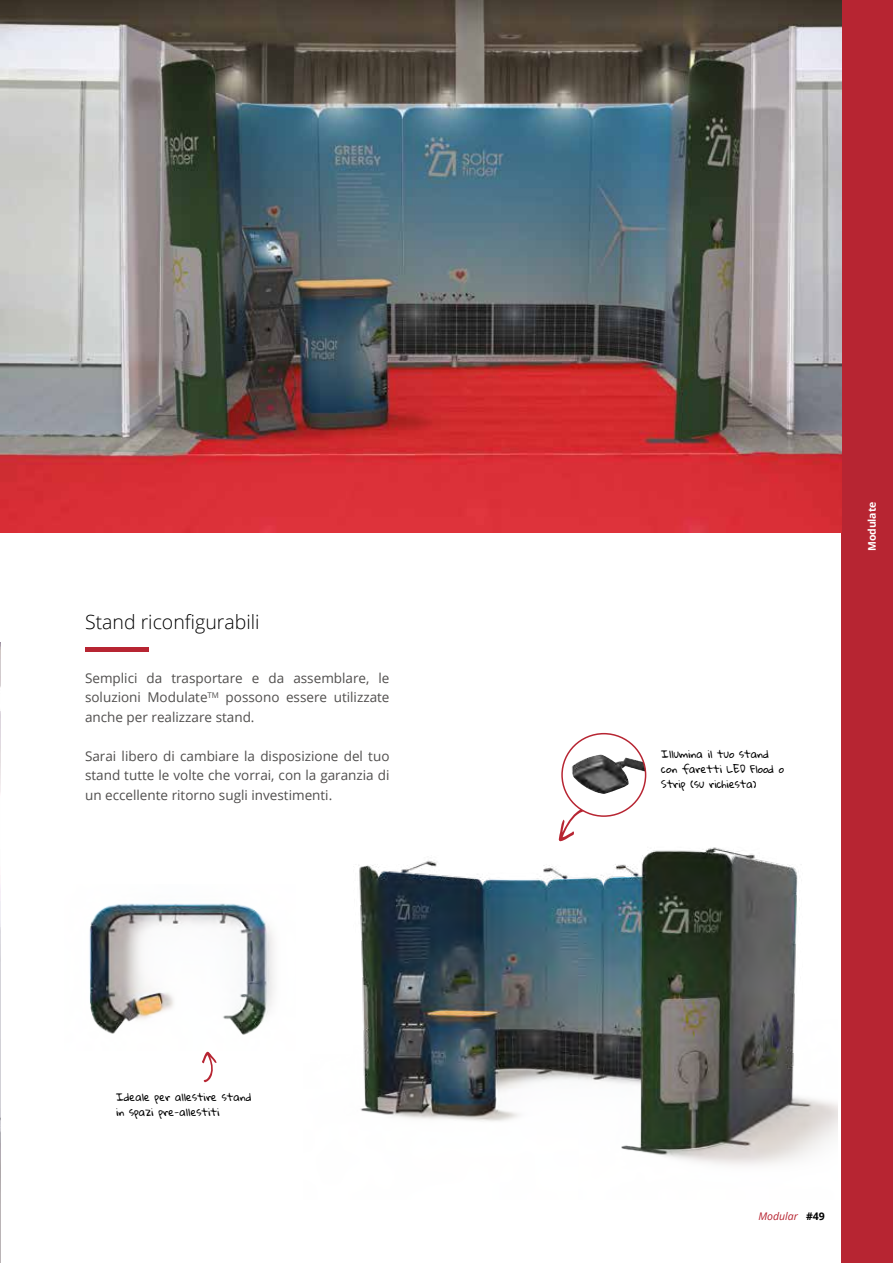
<style>
.page{position:relative;width:893px;height:1263px;background:#fff}
.page>*{position:absolute;margin:0;border:0;box-sizing:border-box;transform-origin:0 0}
.t1{font:300 19.5px "Open Sans";color:#000}
.t2{font:13.5px/19.5px "Open Sans";color:#504e4d;text-align:justify}
.t3{font:10.5px/15px "Gloria Hallelujah";color:#000}
.t4{font:italic 10.5px "Open Sans";color:#b72532}
.t5{font:700 10.5px "Open Sans";letter-spacing:-.02em;color:#fff}
.s1{font-weight:700;font-style:normal;color:#000}
</style>
<div class="page">
<div style="left:842px;top:0;width:51px;height:1263px;background:#b72532"></div>
<img style="left:358px;top:814px;width:480px;height:351px">
<svg style="left:557px;top:807px;width:35px;height:35px"></svg>
<hr style="left:85px;top:647px;width:64px;height:4px;background:#b72532">
<img style="left:89px;top:903px;width:185px;height:132px">
<svg style="left:202px;top:1051px;width:15px;height:31px"></svg>
<svg style="left:562px;top:734px;width:84px;height:82px"></svg>
<img style="left:575px;top:755px;width:24px;height:9px">
<div style="left:561px;top:733px;width:85px;height:84px;border:2px solid #b72532;border-radius:50%"></div>
<img style="left:0;top:0;width:841px;height:533px">
<img style="left:0;top:642px;width:1px;height:621px">
<h1 class="t1" style="left:85px;top:609px;width:176px">Stand riconfigurabili</h1>
<p class="t2" style="left:85px;top:668px;width:306px">Semplici da trasportare e da assemblare, le soluzioni Modulate<sup>TM</sup> possono essere utilizzate anche per realizzare stand.</p>
<p class="t2" style="left:85px;top:746px;width:306px">Sarai libero di cambiare la disposizione del tuo stand tutte le volte che vorrai, con la garanzia di un eccellente ritorno sugli investimenti.</p>
<p class="t3" style="left:116px;top:1090px;width:137px">Ideale per allestire stand in spazi pre-allestiti</p>
<p class="t3" style="left:661px;top:747px;width:124px">Illumina il tuo stand con faretti LED Flood o<br>Strip (su richiesta)</p>
<p class="t5" style="left:865px;top:551px;width:50px;rotate:-90deg">Modulate</p>
<p class="t4" style="left:758px;top:1209px;width:68px">Modular <span class="s1">#49</span></p>
</div>
